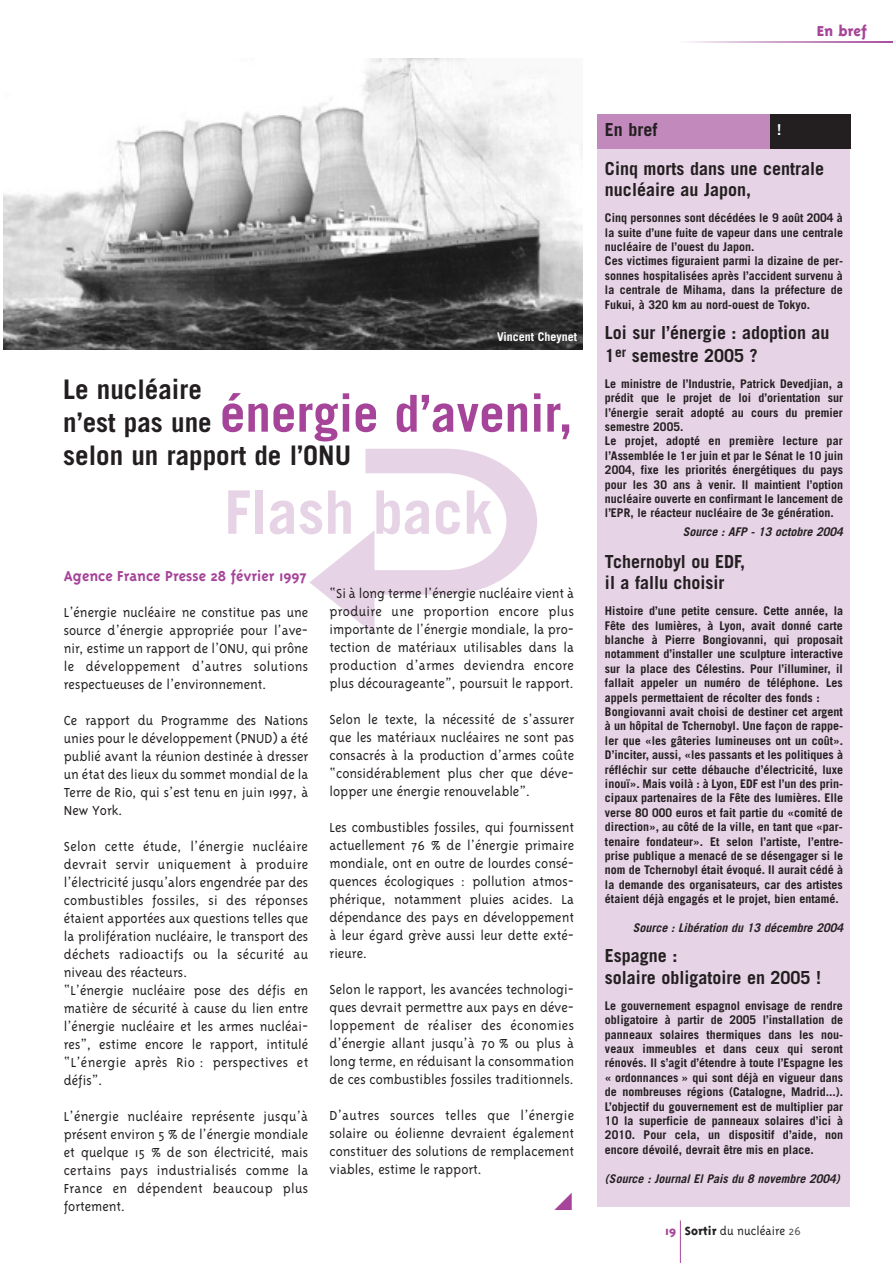
<style>
.page{position:relative;width:893px;height:1263px;background:#fff}
.page>*{position:absolute;margin:0;border:0;box-sizing:border-box;transform-origin:0 0}
.t1{font:700 60px "Trade Gothic";color:#e7d3e6}
.t2{font:700 51px "Trade Gothic";color:#a54499}
.t3{font:700 27px "Trade Gothic";color:#231f20}
.t4{font:700 18px/21.6px "Trade Gothic";color:#231f20}
.t5{font:700 16.5px "Triplex";color:#a54499}
.t6{font:800 16.5px "Triplex";color:#a54499}
.t7{font:300 15px/18px "Triplex";color:#231f20;text-align:justify}
.t8{font:700 15px "Trade Gothic";color:#fff}
.t9{font:300 13.5px "Triplex";color:#231f20}
.t10{font:700 12px/14.4px "Trade Gothic";color:#231f20}
.t11{font:italic 700 12px "Trade Gothic";color:#231f20}
.t12{font:700 12px "Trade Gothic";color:#fff}
.s1{font-size:27px;color:#231f20}
.s2{font-weight:800;color:#a54499}
.s3{font-weight:800}
.s4{color:#57585a}
</style>
<div class="page">
<img style="left:3px;top:58px;width:580px;height:292px">
<hr style="left:680px;top:1220px;width:1px;height:43px;background:#a54499">
<svg style="left:688px;top:41px;width:205px;height:2px"></svg>
<div style="left:597px;top:145px;width:253px;height:1062px;background:#e7d3e6"></div>
<div style="left:597px;top:114px;width:175px;height:34px;background:#c189bc"></div>
<div style="left:770px;top:114px;width:80px;height:34px;background:#231f20"></div>
<p class="t6" style="left:817px;top:21px;width:52px">En bref</p>
<p class="t12" style="left:497px;top:333px;width:82px">Vincent Cheynet</p>
<h3 class="t3" style="left:63px;top:379px;width:140px">Le nucléaire</h3>
<h2 class="t2" style="left:63px;top:395px;width:511px"><span class="s1">n’est pas une</span> énergie d’avenir,</h2>
<h3 class="t3" style="left:63px;top:445px;width:290px">selon un rapport de l’ONU</h3>
<h1 class="t1" style="left:224px;top:490px;width:270px">Flash back</h1>
<p class="t5" style="left:64px;top:566px;width:245px">Agence France Presse 28 février 1997</p>
<p class="t7" style="left:64px;top:603px;width:246px">L’énergie nucléaire ne constitue pas une source d’énergie appropriée pour l’ave&shy;nir, estime un rapport de l’ONU, qui prône le développement d’autres solutions respectueuses de l’environnement.</p>
<p class="t7" style="left:64px;top:711px;width:246px">Ce rapport du Programme des Nations unies pour le développement (PNUD) a été publié avant la réunion destinée à dresser un état des lieux du sommet mondial de la Terre de Rio, qui s’est tenu en juin 1997, à New York.</p>
<p class="t7" style="left:64px;top:837px;width:246px;text-align:left">Selon cette étude, l’énergie nucléaire devrait servir uniquement à produire l’électricité jusqu’alors engendrée par des combustibles fossiles, si des réponses étaient apportées aux questions telles que la prolifération nucléaire, le transport des déchets radioactifs ou la sécurité au niveau des réacteurs.<br>“L’énergie nucléaire pose des défis en matière de sécurité à cause du lien entre l’énergie nucléaire et les armes nucléai&shy;res”, estime encore le rapport, intitulé “L’énergie après Rio : perspectives et défis”.</p>
<p class="t7" style="left:64px;top:1107px;width:246px">L’énergie nucléaire représente jusqu’à présent environ 5 % de l’énergie mondiale et quelque 15 % de son électricité, mais certains pays industrialisés comme la France en dépendent beaucoup plus fortement.</p>
<p class="t7" style="left:330px;top:584px;width:246px">“Si à long terme l’énergie nucléaire vient à produire une proportion encore plus importante de l’énergie mondiale, la pro&shy;tection de matériaux utilisables dans la production d’armes deviendra encore plus décourageante”, poursuit le rapport.</p>
<p class="t7" style="left:330px;top:710px;width:246px">Selon le texte, la nécessité de s’assurer que les matériaux nucléaires ne sont pas consacrés à la production d’armes coûte “considérablement plus cher que déve&shy;lopper une énergie renouvelable”.</p>
<p class="t7" style="left:330px;top:818px;width:246px">Les combustibles fossiles, qui fournissent actuellement 76 % de l’énergie primaire mondiale, ont en outre de lourdes consé&shy;quences écologiques : pollution atmos&shy;phérique, notamment pluies acides. La dépendance des pays en développement à leur égard grève aussi leur dette exté&shy;rieure.</p>
<p class="t7" style="left:330px;top:980px;width:246px">Selon le rapport, les avancées technologi&shy;ques devrait permettre aux pays en déve&shy;loppement de réaliser des économies d’énergie allant jusqu’à 70 % ou plus à long terme, en réduisant la consommation de ces combustibles fossiles traditionnels.</p>
<p class="t7" style="left:330px;top:1106px;width:246px">D’autres sources telles que l’énergie solaire ou éolienne devraient également constituer des solutions de remplacement viables, estime le rapport.</p>
<p class="t4" style="left:605px;top:120px;width:54px">En bref</p>
<p class="t8" style="left:777px;top:124px;width:6px">!</p>
<p class="t4" style="left:605px;top:159px;width:221px">Cinq morts dans une centrale nucléaire au Japon,</p>
<p class="t10" style="left:605px;top:212px;width:240px">Cinq personnes sont décédées le 9 août 2004 à la suite d’une fuite de vapeur dans une centrale nucléaire de l’ouest du Japon.<br>Ces victimes figuraient parmi la dizaine de per&shy;sonnes hospitalisées après l’accident survenu à la centrale de Mihama, dans la préfecture de Fukui, à 320 km au nord-ouest de Tokyo.</p>
<p class="t4" style="left:605px;top:323px;width:226px;line-height:22.8px">Loi sur l’énergie : adoption au<br>1<sup>er</sup> semestre 2005 ?</p>
<p class="t10" style="left:605px;top:377px;width:240px">Le ministre de l’Industrie, Patrick Devedjian, a prédit que le projet de loi d’orientation sur l’énergie serait adopté au cours du premier semestre 2005.<br>Le projet, adopté en première lecture par l’Assemblée le 1er juin et par le Sénat le 10 juin 2004, fixe les priorités énergétiques du pays pour les 30 ans à venir. Il maintient l’option nucléaire ouverte en confirmant le lancement de l’EPR, le réacteur nucléaire de 3e génération.</p>
<p class="t11" style="left:683px;top:527px;width:162px">Source : AFP - 13 octobre 2004</p>
<p class="t4" style="left:605px;top:552px;width:141px">Tchernobyl ou EDF, il a fallu choisir</p>
<p class="t10" style="left:605px;top:605px;width:240px">Histoire d’une petite censure. Cette année, la Fête des lumières, à Lyon, avait donné carte blanche à Pierre Bongiovanni, qui proposait notamment d’installer une sculpture interactive sur la place des Célestins. Pour l’illuminer, il fallait appeler un numéro de téléphone. Les appels permettaient de récolter des fonds :<br>Bongiovanni avait choisi de destiner cet argent à un hôpital de Tchernobyl. Une façon de rappe&shy;ler que «les gâteries lumineuses ont un coût».<br>D’inciter, aussi, «les passants et les politiques à réfléchir sur cette débauche d’électricité, luxe inouï». Mais voilà : à Lyon, EDF est l’un des prin&shy;cipaux partenaires de la Fête des lumières. Elle verse 80 000 euros et fait partie du «comité de direction», au côté de la ville, en tant que «par&shy;tenaire fondateur». Et selon l’artiste, l’entre&shy;prise publique a menacé de se désengager si le nom de Tchernobyl était évoqué. Il aurait cédé à la demande des organisateurs, car des artistes étaient déjà engagés et le projet, bien entamé.</p>
<p class="t11" style="left:633px;top:923px;width:212px">Source : Libération du 13 décembre 2004</p>
<p class="t4" style="left:605px;top:947px;width:218px">Espagne :<br>solaire obligatoire en 2005 !</p>
<p class="t10" style="left:605px;top:999px;width:240px;text-align:justify">Le gouvernement espagnol envisage de rendre obligatoire à partir de 2005 l’installation de panneaux solaires thermiques dans les nou&shy;veaux immeubles et dans ceux qui seront rénovés. Il s’agit d’étendre à toute l’Espagne les « ordonnances » qui sont déjà en vigueur dans de nombreuses régions (Catalogne, Madrid...).<br>L’objectif du gouvernement est de multiplier par 10 la superficie de panneaux solaires d’ici à 2010. Pour cela, un dispositif d’aide, non encore dévoilé, devrait être mis en place.</p>
<p class="t11" style="left:605px;top:1174px;width:236px">(Source : Journal El Pais du 8 novembre 2004)</p>
<p class="t9" style="left:665px;top:1222px;width:137px"><span class="s2">19</span> <span class="s3">Sortir</span> du nucléaire <span class="s4">26</span></p>
</div>
